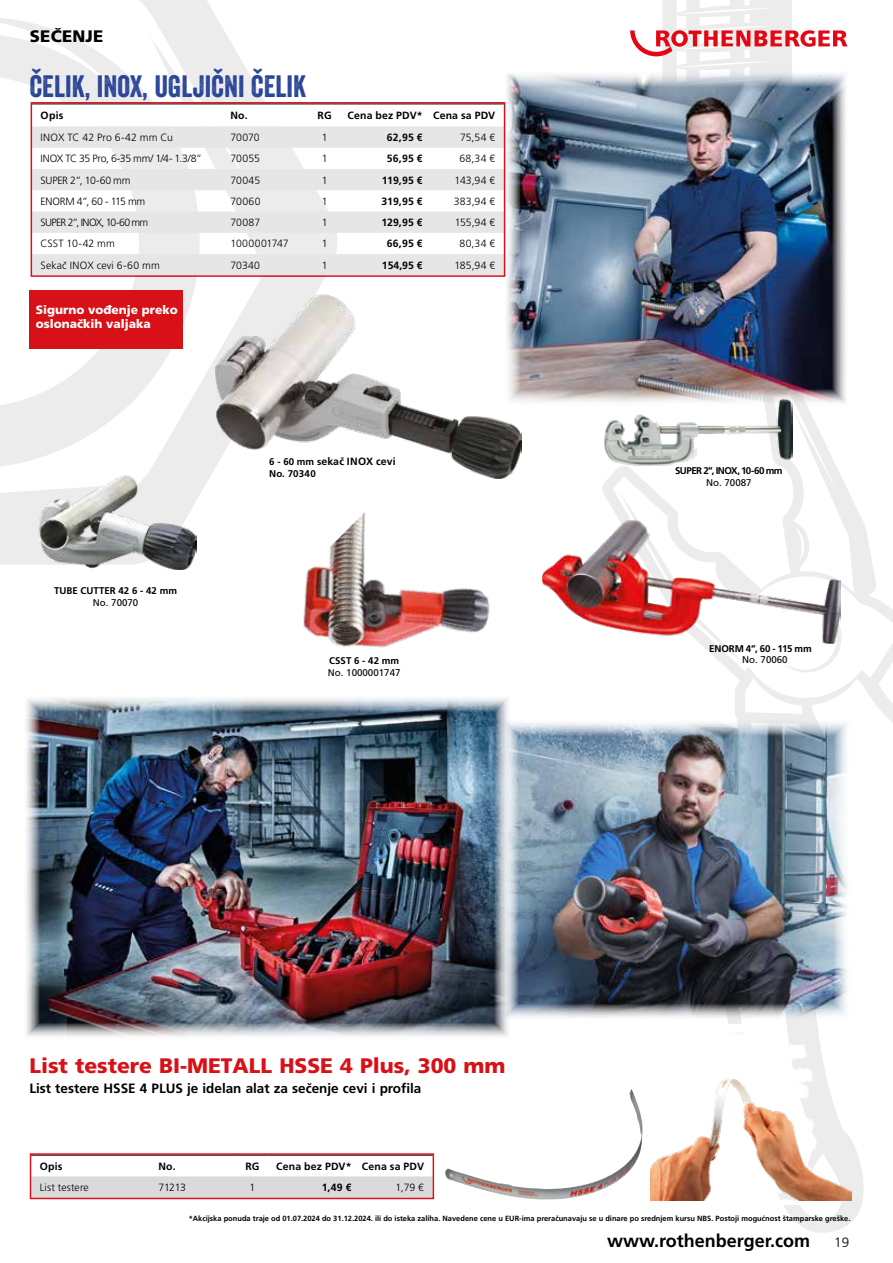
<style>
.page{position:relative;width:893px;height:1263px;background:#fff}
.page>*{position:absolute;margin:0;border:0;box-sizing:border-box;transform-origin:0 0}
.t1{font:30px "Veneer";color:#2a4597}
.t2{font:21px "Frutiger CE Black";color:#d71117}
.t3{font:700 18px "Frutiger CE";color:#000}
.t4{font:16.65px "Frutiger CE Black";letter-spacing:.015em;color:#000}
.t5{font:700 13.5px "Frutiger CE";color:#000}
.t6{font:13.5px "Frutiger CE Light";color:#000}
.t7{font:12px/14.4px "Frutiger CE Black";color:#fff}
.t8{font:10.5px "Frutiger CE Light";color:#000}
.t9{font:700 10.5px "Frutiger CE";letter-spacing:.02em;color:#000}
.t10{font:700 10.5px "Frutiger CE";letter-spacing:.02em;color:#020203}
.t11{font:10.5px "Frutiger CE Light";letter-spacing:-.035em;color:#000}
.t12{font:10.5px "Frutiger CE Light";letter-spacing:-.065em;color:#000}
.t13{font:10.5px "Frutiger CE Light";letter-spacing:-.025em;color:#000}
.t14{font:10.5px "Frutiger CE Light";letter-spacing:-.03em;color:#000}
.t15{font:700 9.75px "Frutiger CE";color:#000}
.t16{font:9.75px "Frutiger CE";color:#000}
.t17{font:700 9.75px "Frutiger CE";letter-spacing:-.055em;color:#000}
.t18{font:700 7.5px "Frutiger CE";color:#000}
.s1{font-size:9.75px}
</style>
<div class="page">
<svg style="left:652px;top:0;width:140px;height:70px;fill:#ececec"></svg>
<svg style="left:602px;top:406px;width:291px;height:827px"></svg>
<svg style="left:781px;top:602px;width:61px;height:71px"></svg>
<svg style="left:619px;top:491px;width:125px;height:173px"></svg>
<svg style="left:0;top:0;width:325px;height:565px"></svg>
<svg style="left:0;top:17px;width:200px;height:453px"></svg>
<svg style="left:630px;top:30px;width:217px;height:26px"></svg>
<div style="left:30px;top:290px;width:153px;height:59px;background:#d71117"></div>
<svg style="left:34px;top:105px;width:291px;height:21px"></svg>
<svg style="left:34px;top:126px;width:468px;height:148px;fill:#e6e6e6"></svg>
<div style="left:31px;top:102px;width:474px;height:175px;border:2px solid #d91118"></div>
<img style="left:504px;top:70px;width:342px;height:336px">
<img style="left:29px;top:1025px;width:813px;height:180px">
<img style="left:651px;top:1078px;width:200px;height:123px">
<svg style="left:33px;top:1156px;width:312px;height:40px"></svg>
<div style="left:30px;top:1153px;width:404px;height:46px;border:2px solid #d91118"></div>
<div style="left:345px;top:1087px;width:400px;height:112px;background:#000;opacity:.48"></div>
<img style="left:511px;top:719px;width:339px;height:301px">
<img style="left:270px;top:493px;width:220px;height:155px">
<img style="left:215px;top:294px;width:306px;height:184px">
<img style="left:39px;top:476px;width:157px;height:93px">
<img style="left:542px;top:520px;width:298px;height:124px">
<img style="left:604px;top:399px;width:188px;height:66px">
<img style="left:26px;top:698px;width:485px;height:342px">
<h3 class="t4" style="left:30px;top:27px;width:75px">SEČENJE</h3>
<h1 class="t1" style="left:30px;top:68px;width:278px">ČELIK, INOX, UGLJIČNI ČELIK</h1>
<p class="t9" style="left:41px;top:110px;width:24px">Opis</p>
<p class="t9" style="left:230px;top:110px;width:19px">No.</p>
<p class="t9" style="left:318px;top:110px;width:16px">RG</p>
<p class="t9" style="left:347px;top:110px;width:149px">Cena bez PDV* Cena sa PDV</p>
<p class="t8" style="left:41px;top:131px;width:134px">INOX TC 42 Pro 6-42 mm Cu</p>
<p class="t8" style="left:230px;top:131px;width:31px">70070</p>
<p class="t8" style="left:322px;top:131px;width:7px">1</p>
<p class="t10" style="left:387px;top:131px;width:38px">62,95 €</p>
<p class="t8" style="left:460px;top:131px;width:37px">75,54 €</p>
<p class="t11" style="left:41px;top:153px;width:163px">INOX TC 35 Pro, 6-35 mm/ 1/4- 1.3/8”</p>
<p class="t8" style="left:230px;top:153px;width:31px">70055</p>
<p class="t8" style="left:322px;top:153px;width:7px">1</p>
<p class="t10" style="left:387px;top:153px;width:37px">56,95 €</p>
<p class="t8" style="left:459px;top:153px;width:37px">68,34 €</p>
<p class="t14" style="left:41px;top:174px;width:91px">SUPER 2”, 10-60 mm</p>
<p class="t8" style="left:230px;top:174px;width:31px">70045</p>
<p class="t8" style="left:322px;top:174px;width:7px">1</p>
<p class="t10" style="left:382px;top:174px;width:42px">119,95 €</p>
<p class="t8" style="left:455px;top:174px;width:42px">143,94 €</p>
<p class="t13" style="left:41px;top:195px;width:106px">ENORM 4”, 60 - 115 mm</p>
<p class="t8" style="left:230px;top:195px;width:32px">70060</p>
<p class="t8" style="left:322px;top:195px;width:7px">1</p>
<p class="t10" style="left:381px;top:195px;width:43px">319,95 €</p>
<p class="t8" style="left:454px;top:195px;width:43px">383,94 €</p>
<p class="t12" style="left:41px;top:216px;width:109px">SUPER 2”, INOX, 10-60 mm</p>
<p class="t8" style="left:230px;top:216px;width:31px">70087</p>
<p class="t8" style="left:322px;top:216px;width:7px">1</p>
<p class="t10" style="left:381px;top:216px;width:43px">129,95 €</p>
<p class="t8" style="left:455px;top:216px;width:42px">155,94 €</p>
<p class="t8" style="left:41px;top:238px;width:76px">CSST 10-42 mm</p>
<p class="t8" style="left:230px;top:238px;width:60px">1000001747</p>
<p class="t8" style="left:322px;top:238px;width:7px">1</p>
<p class="t10" style="left:387px;top:238px;width:38px">66,95 €</p>
<p class="t8" style="left:459px;top:238px;width:37px">80,34 €</p>
<p class="t8" style="left:41px;top:259px;width:121px">Sekač INOX cevi 6-60 mm</p>
<p class="t8" style="left:230px;top:259px;width:31px">70340</p>
<p class="t8" style="left:322px;top:259px;width:7px">1</p>
<p class="t10" style="left:382px;top:259px;width:42px">154,95 €</p>
<p class="t8" style="left:454px;top:259px;width:42px">185,94 €</p>
<p class="t7" style="left:36px;top:302px;width:144px">Sigurno vođenje preko oslonačkih valjaka</p>
<p class="t15" style="left:54px;top:585px;width:125px">TUBE CUTTER 42 6 - 42 mm</p>
<p class="t16" style="left:93px;top:597px;width:47px">No. 70070</p>
<p class="t9" style="left:269px;top:456px;width:128px"><span class="s1">6 - 60 mm s</span>ekač INOX cevi</p>
<p class="t15" style="left:269px;top:468px;width:48px">No. 70340</p>
<p class="t15" style="left:329px;top:655px;width:71px">CSST 6 - 42 mm</p>
<p class="t16" style="left:328px;top:667px;width:74px">No. 1000001747</p>
<h2 class="t2" style="left:29px;top:1053px;width:478px">List testere BI-METALL HSSE 4 Plus, 300 mm</h2>
<p class="t5" style="left:29px;top:1081px;width:393px">List testere HSSE 4 PLUS je idelan alat za sečenje cevi i profila</p>
<p class="t9" style="left:40px;top:1160px;width:24px">Opis</p>
<p class="t9" style="left:158px;top:1160px;width:19px">No.</p>
<p class="t9" style="left:245px;top:1160px;width:16px">RG</p>
<p class="t9" style="left:276px;top:1160px;width:149px">Cena bez PDV* Cena sa PDV</p>
<p class="t8" style="left:40px;top:1181px;width:51px">List testere</p>
<p class="t8" style="left:158px;top:1181px;width:29px">71213</p>
<p class="t8" style="left:249px;top:1181px;width:7px">1</p>
<p class="t9" style="left:322px;top:1181px;width:31px">1,49 €</p>
<p class="t8" style="left:396px;top:1181px;width:30px">1,79 €</p>
<p class="t17" style="left:675px;top:465px;width:109px">SUPER 2”, INOX, 10-60 mm</p>
<p class="t16" style="left:706px;top:477px;width:47px">No. 70087</p>
<p class="t15" style="left:709px;top:643px;width:104px">ENORM 4”, 60 - 115 mm</p>
<p class="t16" style="left:742px;top:654px;width:47px">No. 70060</p>
<p class="t18" style="left:189px;top:1214px;width:663px">*Akcijska ponuda traje od 01.07.2024 do 31.12.2024. ili do isteka zaliha. Navedene cene u EUR-ima preračunavaju se u dinare po srednjem kursu NBS. Postoji mogućnost štamparske greške.</p>
<h3 class="t3" style="left:607px;top:1230px;width:205px">www.rothenberger.com</h3>
<p class="t6" style="left:834px;top:1234px;width:17px">19</p>
</div>
